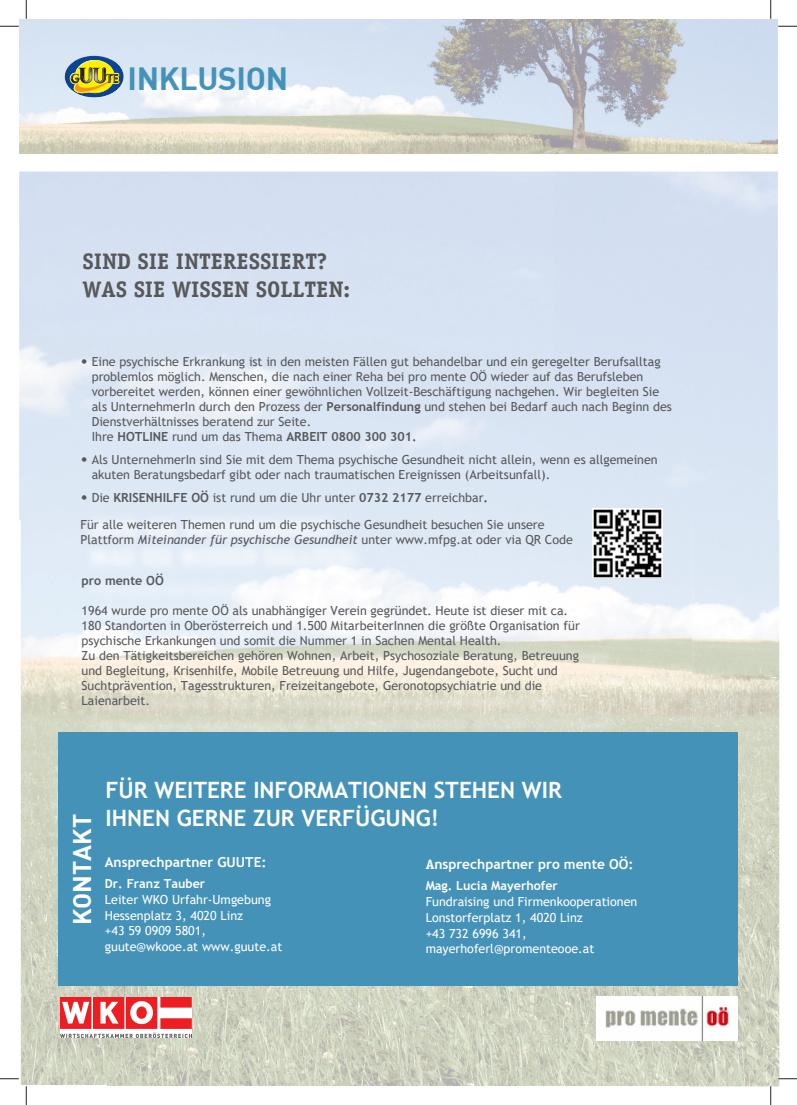
<style>
.page{position:relative;width:797px;height:1105px;background:#fff}
.page>*{position:absolute;margin:0;border:0;box-sizing:border-box;transform-origin:0 0}
.t1{font:31.5px "DIN Bold";letter-spacing:-.01em;color:#4592b9}
.t2{font:25px "DIN Bold";color:#fff}
.t3{font:700 22.5px/28.8px "Trebuchet MS";color:#fff}
.t4{font:700 22.5px/28.8px "Officina Serif";color:#57585a}
.t5{font:700 13.75px "Trebuchet MS";color:#fff}
.t6{font:12.5px/15px "Trebuchet MS";color:#57585a}
.t7{font:12.5px/15px "Trebuchet MS";color:#58595b}
.t8{font:12.5px/15.8px "Trebuchet MS";color:#fff}
.t9{font:700 12.5px "Trebuchet MS";color:#fff}
.t10{font:700 12.5px "Trebuchet MS";color:#58595b}
.s1{font-family:"Officina Serif"}
.s2{font-weight:700}
.s3{font-style:italic}
</style>
<div class="page">
<img style="left:21px;top:518px;width:87px;height:567px">
<img style="left:690px;top:520px;width:89px;height:566px">
<img style="left:108px;top:986px;width:581px;height:99px">
<img style="left:83px;top:513px;width:304px;height:219px">
<img style="left:387px;top:511px;width:304px;height:221px">
<div style="left:58px;top:732px;width:680px;height:254px;background:#4592b9"></div>
<img style="left:19px;top:19px;width:758px;height:135px">
<svg style="left:65px;top:56px;width:58px;height:41px;background:#969f6c"></svg>
<svg style="left:0;top:25px;width:19px;height:2px"></svg>
<svg style="left:778px;top:25px;width:19px;height:2px"></svg>
<svg style="left:0;top:1078px;width:19px;height:1px"></svg>
<svg style="left:778px;top:1078px;width:19px;height:1px"></svg>
<svg style="left:25px;top:0;width:2px;height:19px"></svg>
<svg style="left:25px;top:1086px;width:2px;height:19px"></svg>
<svg style="left:770px;top:0;width:1px;height:19px"></svg>
<svg style="left:770px;top:1086px;width:1px;height:19px"></svg>
<img style="left:593px;top:509px;width:70px;height:69px">
<img style="left:596px;top:997px;width:141px;height:43px">
<img style="left:61px;top:997px;width:130px;height:40px">
<h1 class="t1" style="left:128px;top:58px;width:162px">INKLUSION</h1>
<h3 class="t4" style="left:82px;top:246px;width:269px">SIND SIE INTERESSIERT?<br>WAS SIE WISSEN SOLLTEN:</h3>
<p class="t6" style="left:92px;top:354px;width:581px;text-indent:-11px"><span class="s1">•</span> Eine psychische Erkrankung ist in den meisten Fällen gut behandelbar und ein geregelter Berufsalltag problemlos möglich. Menschen, die nach einer Reha bei pro mente OÖ wieder auf das Berufsleben vorbereitet werden, können einer gewöhnlichen Vollzeit-Beschäftigung nachgehen. Wir begleiten Sie als UnternehmerIn durch den Prozess der <span class="s2">Personalfindung</span> und stehen bei Bedarf auch nach Beginn des Dienstverhältnisses beratend zur Seite.<br>Ihre <span class="s2">HOTLINE</span> rund um das Thema <span class="s2">ARBEIT 0800 300 301.</span></p>
<p class="t6" style="left:92px;top:452px;width:567px;text-indent:-11px"><span class="s1">•</span> Als UnternehmerIn sind Sie mit dem Thema psychische Gesundheit nicht allein, wenn es allgemeinen akuten Beratungsbedarf gibt oder nach traumatischen Ereignissen (Arbeitsunfall).</p>
<p class="t6" style="left:81px;top:490px;width:408px"><span class="s1">•</span> Die <span class="s2">KRISENHILFE OÖ</span> ist rund um die Uhr unter <span class="s2">0732 2177</span> erreichbar<span class="s2">.</span></p>
<p class="t7" style="left:80px;top:517px;width:494px">Für alle weiteren Themen rund um die psychische Gesundheit besuchen Sie unsere<br>Plattform <span class="s3">Miteinander für psychische Gesundheit</span> unter www.mfpg.at oder via QR Code</p>
<p class="t10" style="left:82px;top:573px;width:84px">pro mente OÖ</p>
<p class="t7" style="left:82px;top:603px;width:500px">1964 wurde pro mente OÖ als unabhängiger Verein gegründet. Heute ist dieser mit ca.<br>180 Standorten in Oberösterreich und 1.500 MitarbeiterInnen die größte Organisation für psychische Erkankungen und somit die Nummer 1 in Sachen Mental Health.<br>Zu den Tätigkeitsbereichen gehören Wohnen, Arbeit, Psychosoziale Beratung, Betreuung und Begleitung, Krisenhilfe, Mobile Betreuung und Hilfe, Jugendangebote, Sucht und Suchtprävention, Tagesstrukturen, Freizeitangebote, Geronotopsychiatrie und die Laienarbeit.</p>
<h2 class="t2" style="left:66px;top:925px;width:113px;rotate:-90deg">KONTAKT</h2>
<h3 class="t3" style="left:105px;top:775px;width:458px">FÜR WEITERE INFORMATIONEN STEHEN WIR<br>IHNEN GERNE ZUR VERFÜGUNG!</h3>
<p class="t5" style="left:105px;top:853px;width:163px">Ansprechpartner GUUTE:</p>
<p class="t9" style="left:105px;top:876px;width:102px">Dr. Franz Tauber</p>
<p class="t8" style="left:105px;top:891px;width:179px">Leiter WKO Urfahr-Umgebung<br>Hessenplatz 3, 4020 Linz<br>+43 59 0909 5801, guute@wkooe.at www.guute.at</p>
<p class="t5" style="left:425px;top:855px;width:209px"><span class="s1">A</span>nsprechpartner pro mente OÖ:</p>
<p class="t9" style="left:425px;top:878px;width:134px">Mag. Lucia Mayerhofer</p>
<p class="t8" style="left:425px;top:894px;width:213px">Fundraising und Firmenkooperationen<br>Lonstorferplatz 1, 4020 Linz<br>+43 732 6996 341, mayerhoferl@promenteooe.at</p>
</div>
